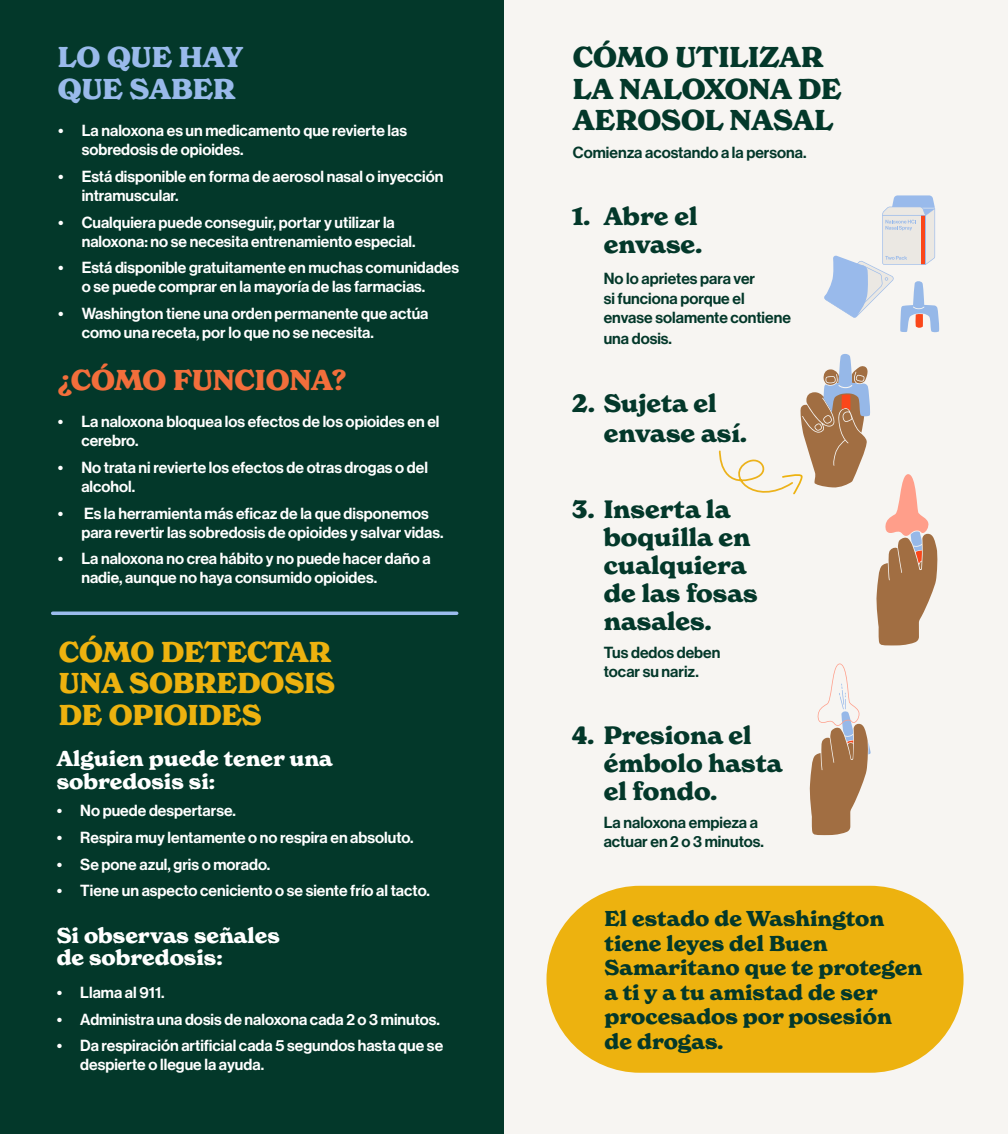
<style>
.page{position:relative;width:1008px;height:1134px;background:#fff}
.page>*{position:absolute;margin:0;border:0;box-sizing:border-box;transform-origin:0 0}
.t1{font:700 28px/31.5px "New Spirit";letter-spacing:-.01em;color:#03382a}
.t2{font:700 28px/31.5px "New Spirit";letter-spacing:-.005em;color:#edb20f}
.t3{font:700 28px/31.5px "New Spirit";color:#99baeb}
.t4{font:700 28px "New Spirit";letter-spacing:-.01em;color:#f26e3b}
.t5{font:700 24.5px/28px "New Spirit";color:#03382a}
.t6{font:700 21px/24.5px "New Spirit";color:#03382a}
.t7{font:700 21px/22.8px "New Spirit";color:#fff}
.t8{font:15.75px/18.9px "N Haas Grotesk DS Pro 65 Md";color:#fff}
.t9{font:15.75px/19.2px "N Haas Grotesk DS Pro 65 Md";color:#03382a}
</style>
<div class="page">
<div style="left:504px;top:0;width:504px;height:1134px;background:#f7f5f2"></div>
<div style="left:547px;top:886px;width:417px;height:187px;background:#edb20f;border-radius:93px"></div>
<div style="left:0;top:0;width:504px;height:1134px;background:#03382a"></div>
<hr style="left:53px;top:612px;width:404px;height:3px;background:#9bbced">
<svg style="left:809px;top:664px;width:62px;height:171px"></svg>
<svg style="left:824px;top:195px;width:116px;height:138px"></svg>
<svg style="left:718px;top:354px;width:220px;height:292px"></svg>
<p class="t3" style="left:58px;top:42px;width:187px">LO QUE HAY<br>QUE SABER</p>
<p class="t8" style="left:82px;top:122px;width:327px;text-indent:-24px">• La naloxona es un medicamento que revierte las sobredosis de opioides.</p>
<p class="t8" style="left:82px;top:167px;width:363px;text-indent:-24px">• Está disponible en forma de aerosol nasal o inyección intramuscular.</p>
<p class="t8" style="left:82px;top:213px;width:335px;text-indent:-24px">• Cualquiera puede conseguir, portar y utilizar la naloxona: no se necesita entrenamiento especial.</p>
<p class="t8" style="left:82px;top:259px;width:379px;text-indent:-24px">• Está disponible gratuitamente en muchas comunidades o se puede comprar en la mayoría de las farmacias.</p>
<p class="t8" style="left:82px;top:304px;width:348px;text-indent:-24px">• Washington tiene una orden permanente que actúa como una receta, por lo que no se necesita.</p>
<p class="t4" style="left:58px;top:363px;width:290px">¿CÓMO FUNCIONA?</p>
<p class="t8" style="left:81px;top:413px;width:360px;text-indent:-24px">• La naloxona bloquea los efectos de los opioides en el cerebro.</p>
<p class="t8" style="left:81px;top:458px;width:348px;text-indent:-24px">• No trata ni revierte los efectos de otras drogas o del alcohol.</p>
<p class="t8" style="left:81px;top:504px;width:364px;text-indent:-24px">• Es la herramienta más eficaz de la que disponemos para revertir las sobredosis de opioides y salvar vidas.</p>
<p class="t8" style="left:81px;top:550px;width:351px;text-indent:-24px">• La naloxona no crea hábito y no puede hacer daño a nadie, aunque no haya consumido opioides.</p>
<p class="t2" style="left:59px;top:636px;width:278px">CÓMO DETECTAR<br>UNA SOBREDOSIS<br>DE OPIOIDES</p>
<p class="t7" style="left:57px;top:748px;width:278px">Alguien puede tener una sobredosis si:</p>
<p class="t8" style="left:57px;top:801px;width:181px">• No puede despertarse.</p>
<p class="t8" style="left:57px;top:828px;width:358px">• Respira muy lentamente o no respira en absoluto.</p>
<p class="t8" style="left:57px;top:855px;width:215px">• Se pone azul, gris o morado.</p>
<p class="t8" style="left:57px;top:882px;width:375px">• Tiene un aspecto ceniciento o se siente frío al tacto.</p>
<p class="t7" style="left:57px;top:924px;width:225px">Si observas señales de sobredosis:</p>
<p class="t8" style="left:57px;top:983px;width:109px">• Llama al 911.</p>
<p class="t8" style="left:57px;top:1010px;width:385px">• Administra una dosis de naloxona cada 2 o 3 minutos.</p>
<p class="t8" style="left:80px;top:1037px;width:364px;text-indent:-24px">• Da respiración artificial cada 5 segundos hasta que se despierte o llegue la ayuda.</p>
<p class="t1" style="left:573px;top:42px;width:270px">CÓMO UTILIZAR<br>LA NALOXONA DE<br>AEROSOL NASAL</p>
<p class="t9" style="left:573px;top:143px;width:235px">Comienza acostando a la persona.</p>
<p class="t5" style="left:572px;top:202px;width:131px;text-align:right">1. Abre el envase.</p>
<p class="t9" style="left:604px;top:270px;width:189px">No lo aprietes para ver<br>si funciona porque el envase solamente contiene</p>
<p class="t9" style="left:604px;top:329px;width:70px">una dosis.</p>
<p class="t5" style="left:604px;top:389px;width:145px;line-height:29.4px;text-indent:-32px">2. Sujeta el envase así.</p>
<p class="t5" style="left:604px;top:496px;width:156px;text-indent:-32px">3. Inserta la boquilla en cualquiera de las fosas nasales.</p>
<p class="t9" style="left:604px;top:643px;width:118px">Tus dedos deben tocar su nariz.</p>
<p class="t5" style="left:604px;top:721px;width:180px;text-indent:-32px">4. Presiona el émbolo hasta el fondo.</p>
<p class="t9" style="left:604px;top:813px;width:162px">La naloxona empieza a actuar en 2 o 3 minutos.</p>
<p class="t6" style="left:605px;top:907px;width:319px">El estado de Washington tiene leyes del Buen<br>Samaritano que te protegen a ti y a tu amistad de ser procesados por posesión de drogas.</p>
</div>
